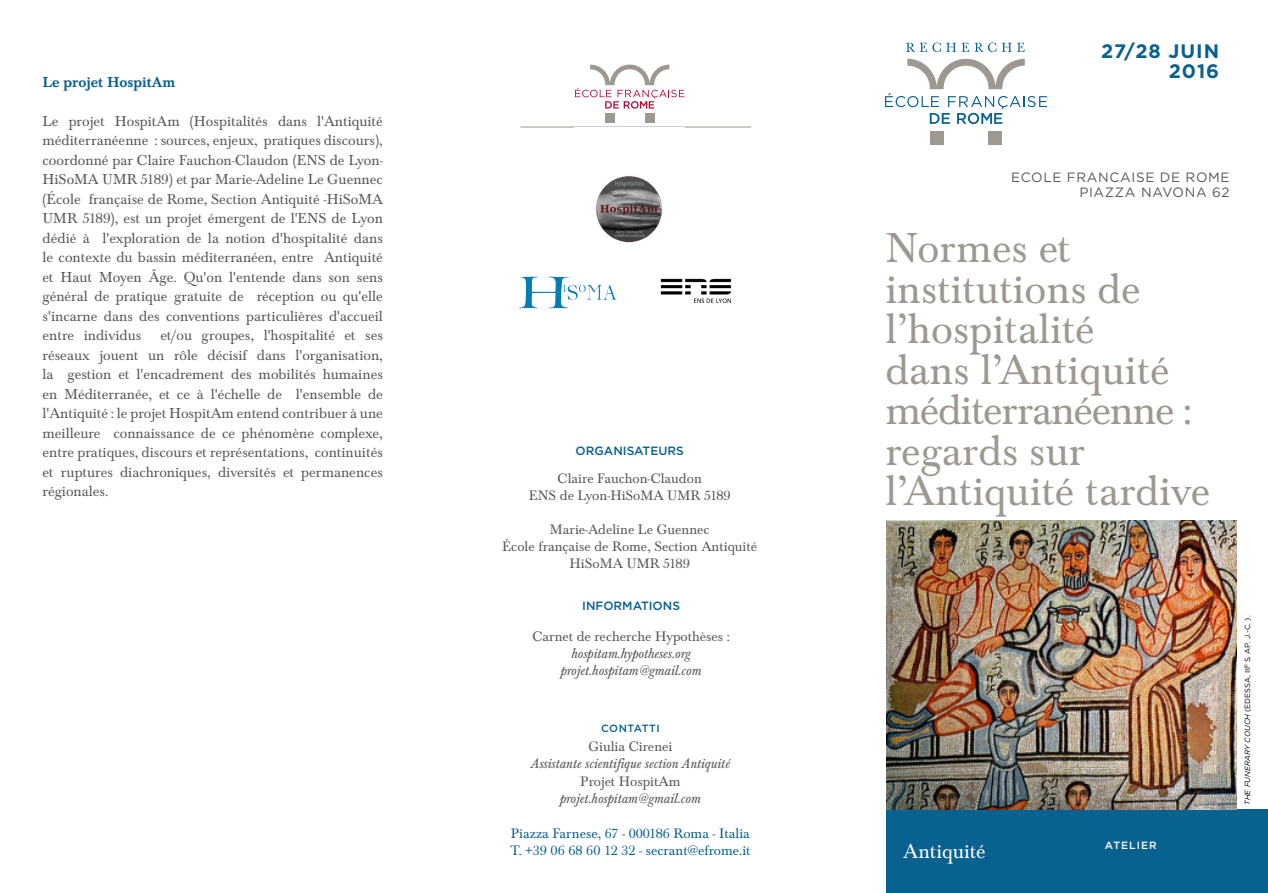
<style>
.page{position:relative;width:1268px;height:893px;background:#fff}
.page>*{position:absolute;margin:0;border:0;box-sizing:border-box;transform-origin:0 0}
.Style_de_paragraphe{font:43.5px/40.5px "Baskerville Std";color:#9d9890}
.section_couverture{font:21px "Baskerville Std";color:#fff}
.date_couverture{font:700 19.5px "Gotham";letter-spacing:.05em;color:#096190}
.rattachement_interv{font:15px/19.5px "Baskerville Std";color:#57585a;text-align:justify}
.rattachement_interv-2{font:500 15px "Baskerville Std";color:#096190}
.contacts{font:14.25px "Baskerville Std";color:#57585a}
.contacts-2{font:italic 14.25px "Baskerville Std";color:#57585a}
.adresse_4ème{font:14.25px "Baskerville Std";color:#096190}
.contacts_2{font:italic 14.25px "Baskerville Std";color:#57585a}
.contacts_2-2{font:14.25px "Baskerville Std";color:#57585a}
.adresse_couverture{font:13.5px/15px "Gotham";letter-spacing:.05em;color:#57585a;text-align:right}
.Style_de_paragraphe-2{font:500 12px "Gotham";color:#096190}
.coordonnées_4ème{font:500 10.5px "Gotham";letter-spacing:.05em;color:#096190}
.manifestation_couver{font:500 10.5px "Gotham";letter-spacing:.1em;color:#fff}
.moment{font:7.5px "Gotham";color:#000}
.s1{font-style:italic}
</style>
<div class="page">
<div style="left:886px;top:809px;width:381px;height:84px;background:#096190"></div>
<svg style="left:906px;top:43px;width:34px;height:9px"></svg>
<svg style="left:946px;top:43px;width:22px;height:9px"></svg>
<svg style="left:974px;top:43px;width:50px;height:9px"></svg>
<div style="left:929px;top:131px;width:14px;height:14px;background:#9d9890"></div>
<div style="left:988px;top:131px;width:14px;height:14px;background:#9d9890"></div>
<svg style="left:885px;top:59px;width:161px;height:65px"></svg>
<div style="left:605px;top:113px;width:9px;height:10px;background:#9d9890"></div>
<div style="left:644px;top:113px;width:10px;height:10px;background:#9d9890"></div>
<svg style="left:575px;top:65px;width:109px;height:44px"></svg>
<hr style="left:520px;top:127px;width:231px;height:1px;background:#9d9890">
<img style="left:574px;top:127px;width:110px;height:116px">
<img style="left:660px;top:278px;width:72px;height:26px">
<img style="left:519px;top:276px;width:97px;height:33px">
<img style="left:886px;top:521px;width:350px;height:288px">
<p class="rattachement_interv-2" style="left:43px;top:73px;width:134px">Le projet HospitAm</p>
<p class="rattachement_interv" style="left:43px;top:111px;width:342px">Le projet HospitAm (Hospitalités dans l'Antiquité méditerranéenne : sources, enjeux, pratiques discours), coordonné par Claire Fauchon-Claudon (ENS de Lyon-HiSoMA UMR 5189) et par Marie-Adeline Le Guennec (École française de Rome, Section Antiquité -HiSoMA UMR 5189), est un projet émergent de l'ENS de Lyon dédié à l'exploration de la notion d'hospitalité dans le contexte du bassin méditerranéen, entre Antiquité et Haut Moyen Âge. Qu'on l'entende dans son sens général de pratique gratuite de réception ou qu'elle s'incarne dans des conventions particulières d'accueil entre individus</p>
<p class="rattachement_interv" style="left:43px;top:326px;width:342px;text-indent:118px">et/ou groupes, l'hospitalité et ses réseaux jouent un rôle décisif dans l'organisation, la gestion et l'encadrement des mobilités humaines en Méditerranée, et ce à l'échelle de l'ensemble de l'Antiquité : le projet HospitAm entend contribuer à une meilleure connaissance de ce phénomène complexe, entre pratiques, discours et représentations, continuités et ruptures diachroniques, diversités et permanences régionales.</p>
<p class="date_couverture" style="left:1100px;top:38px;width:120px">27/28 JUIN</p>
<p class="date_couverture" style="left:1168px;top:58px;width:52px">2016</p>
<p class="Style_de_paragraphe-2" style="left:575px;top:443px;width:110px">ORGANISATEURS</p>
<p class="contacts" style="left:557px;top:470px;width:146px">Claire Fauchon-Claudon</p>
<p class="contacts" style="left:528px;top:487px;width:203px">ENS de Lyon-HiSoMA UMR 5189</p>
<p class="contacts" style="left:549px;top:521px;width:161px">Marie-Adeline Le Guennec</p>
<p class="contacts" style="left:502px;top:538px;width:256px">École française de Rome, Section Antiquité</p>
<p class="contacts" style="left:569px;top:555px;width:122px">HiSoMA UMR 5189</p>
<p class="Style_de_paragraphe-2" style="left:582px;top:597px;width:99px">INFORMATIONS</p>
<p class="contacts" style="left:532px;top:628px;width:199px">Carnet de recherche Hypothèses :</p>
<p class="contacts-2" style="left:571px;top:645px;width:121px">hospitam.hypotheses.org</p>
<p class="contacts-2" style="left:560px;top:663px;width:142px">projet.hospitam@gmail.com</p>
<p class="adresse_couverture" style="left:1010px;top:170px;width:220px">ECOLE FRANCAISE DE ROME<br>PIAZZA NAVONA 62</p>
<p class="Style_de_paragraphe" style="left:885px;top:229px;width:308px">Normes et institutions de l’hospitalité<br>dans l’Antiquité méditerranéenne :</p>
<p class="Style_de_paragraphe" style="left:885px;top:431px;width:326px">regards sur l’Antiquité tardive</p>
<p class="coordonnées_4ème" style="left:601px;top:721px;width:60px">CONTATTI</p>
<p class="contacts" style="left:588px;top:739px;width:85px">Giulia Cirenei</p>
<p class="contacts_2" style="left:531px;top:756px;width:200px">Assistante scientifique section Antiquité</p>
<p class="contacts_2-2" style="left:580px;top:773px;width:102px">Projet HospitAm</p>
<p class="contacts-2" style="left:560px;top:790px;width:142px">projet.hospitam@gmail.com</p>
<p class="adresse_4ème" style="left:511px;top:825px;width:240px">Piazza Farnese, 67 - 000186 Roma - Italia</p>
<p class="adresse_4ème" style="left:510px;top:842px;width:242px">T. +39 06 68 60 12 32 - secrant@efrome.it</p>
<p class="section_couverture" style="left:903px;top:840px;width:84px">Antiquité</p>
<p class="manifestation_couver" style="left:1104px;top:838px;width:53px">ATELIER</p>
<p class="moment" style="left:1242px;top:805px;width:191px;rotate:-90deg"><span class="s1">THE FUNERARY COUCH</span> (EDESSA, III<sup>E</sup> S. AP. J.-C. ).</p>
</div>
